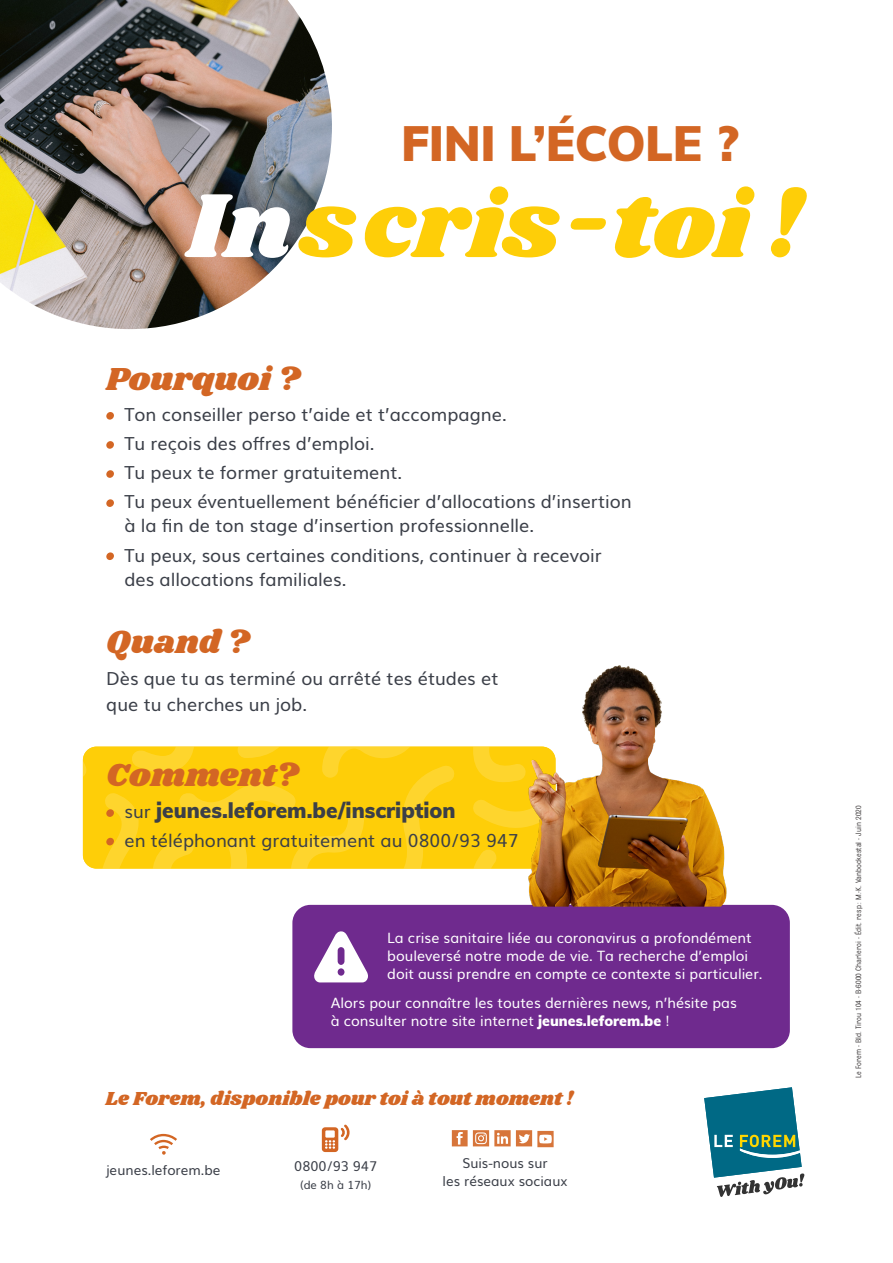
<style>
.page{position:relative;width:893px;height:1263px;background:#fff}
.page>*{position:absolute;margin:0;border:0;box-sizing:border-box;transform-origin:0 0}
.t1{font:94.2px "Shrikhand";color:#fece08}
.t2{font:900 48.45px "Muli";letter-spacing:-.01em;color:#d36624}
.t3{font:33px "Shrikhand";color:#d36624}
.t4{font:900 21px "Muli";color:#3b3f48}
.t5{font:19.5px "Shrikhand";color:#d36624}
.t6{font:18px/24px "Muli";color:#3b3f48}
.t7{font:14.25px/18px "Muli";color:#fff}
.t2-2{font:13.5px "Muli";color:#3b3f48}
.t8{font:11.25px "Muli";color:#3b3f48}
.Normal_e{font:8.25px "Bulldog";color:#231f20}
.s1{color:#fff}
.s2{font-weight:400;font-size:18px}
.s3{font-weight:900}
</style>
<div class="page">
<svg style="left:83px;top:747px;width:443px;height:121px;background:#fdcf10"></svg>
<svg style="left:322px;top:1124px;width:28px;height:28px"></svg>
<svg style="left:150px;top:1134px;width:27px;height:21px"></svg>
<svg style="left:452px;top:1130px;width:102px;height:17px"></svg>
<svg style="left:704px;top:1087px;width:100px;height:110px"></svg>
<div style="left:106px;top:412px;width:8px;height:8px;background:#d36624;border-radius:50%"></div>
<div style="left:106px;top:441px;width:8px;height:8px;background:#d36624;border-radius:50%"></div>
<div style="left:106px;top:470px;width:8px;height:8px;background:#d36624;border-radius:50%"></div>
<div style="left:106px;top:499px;width:8px;height:8px;background:#d36624;border-radius:50%"></div>
<div style="left:106px;top:552px;width:8px;height:8px;background:#d36624;border-radius:50%"></div>
<div style="left:106px;top:809px;width:8px;height:8px;background:#d36624;border-radius:50%"></div>
<div style="left:106px;top:838px;width:8px;height:7px;background:#d36624;border-radius:50%"></div>
<img style="left:0;top:0;width:332px;height:329px">
<div style="left:292px;top:905px;width:498px;height:143px;background:#6f2a8e;border-radius:18px"></div>
<svg style="left:314px;top:931px;width:54px;height:51px"></svg>
<img style="left:526px;top:665px;width:201px;height:242px">
<p class="t2" style="left:401px;top:108px;width:339px">FINI L’ÉCOLE ?</p>
<p class="t1" style="left:187px;top:160px;width:617px"><span class="s1">In</span>scris-toi !</p>
<p class="t3" style="left:106px;top:356px;width:195px">Pourquoi ?</p>
<p class="t6" style="left:124px;top:401px;width:384px">Ton conseiller perso t’aide et t’accompagne.</p>
<p class="t6" style="left:124px;top:430px;width:252px">Tu reçois des offres d’emploi.</p>
<p class="t6" style="left:124px;top:459px;width:279px">Tu peux te former gratuitement.</p>
<p class="t6" style="left:124px;top:488px;width:509px">Tu peux éventuellement bénéficier d’allocations d’insertion à la fin de ton stage d’insertion professionnelle.</p>
<p class="t6" style="left:124px;top:542px;width:479px">Tu peux, sous certaines conditions, continuer à recevoir des allocations familiales.</p>
<p class="t3" style="left:106px;top:619px;width:145px">Quand ?</p>
<p class="t6" style="left:106px;top:664px;width:394px;line-height:25.5px">Dès que tu as terminé ou arrêté tes études et que tu cherches un job.</p>
<p class="t3" style="left:106px;top:752px;width:194px">Comment?</p>
<p class="t4" style="left:124px;top:795px;width:333px"><span class="s2">sur</span> jeunes.leforem.be/inscription</p>
<p class="t6" style="left:124px;top:827px;width:396px">en téléphonant gratuitement au 0800/93 947</p>
<p class="t7" style="left:387px;top:928px;width:377px">La crise sanitaire liée au coronavirus a profondément bouleversé notre mode de vie. Ta recherche d’emploi doit aussi prendre en compte ce contexte si particulier.</p>
<p class="t7" style="left:331px;top:993px;width:408px">Alors pour connaître les toutes dernières news, n’hésite pas à consulter notre site internet <span class="s3">jeunes.leforem.be</span> !</p>
<p class="t5" style="left:106px;top:1085px;width:470px">Le Forem, disponible pour toi à tout moment !</p>
<p class="t2-2" style="left:106px;top:1159px;width:116px">jeunes.leforem.be</p>
<p class="t2-2" style="left:294px;top:1155px;width:84px">0800/93 947</p>
<p class="t8" style="left:300px;top:1176px;width:73px">(de 8h à 17h)</p>
<p class="t2-2" style="left:462px;top:1152px;width:87px">Suis-nous sur</p>
<p class="t2-2" style="left:443px;top:1170px;width:126px">les réseaux sociaux</p>
<p class="Normal_e" style="left:854px;top:1078px;width:274px;rotate:-90deg">Le Forem - Bld. Tirou 104 - B-6000 Charleroi - Édit. resp.: M.-K. Vanbockestal - Juin 2020</p>
</div>
